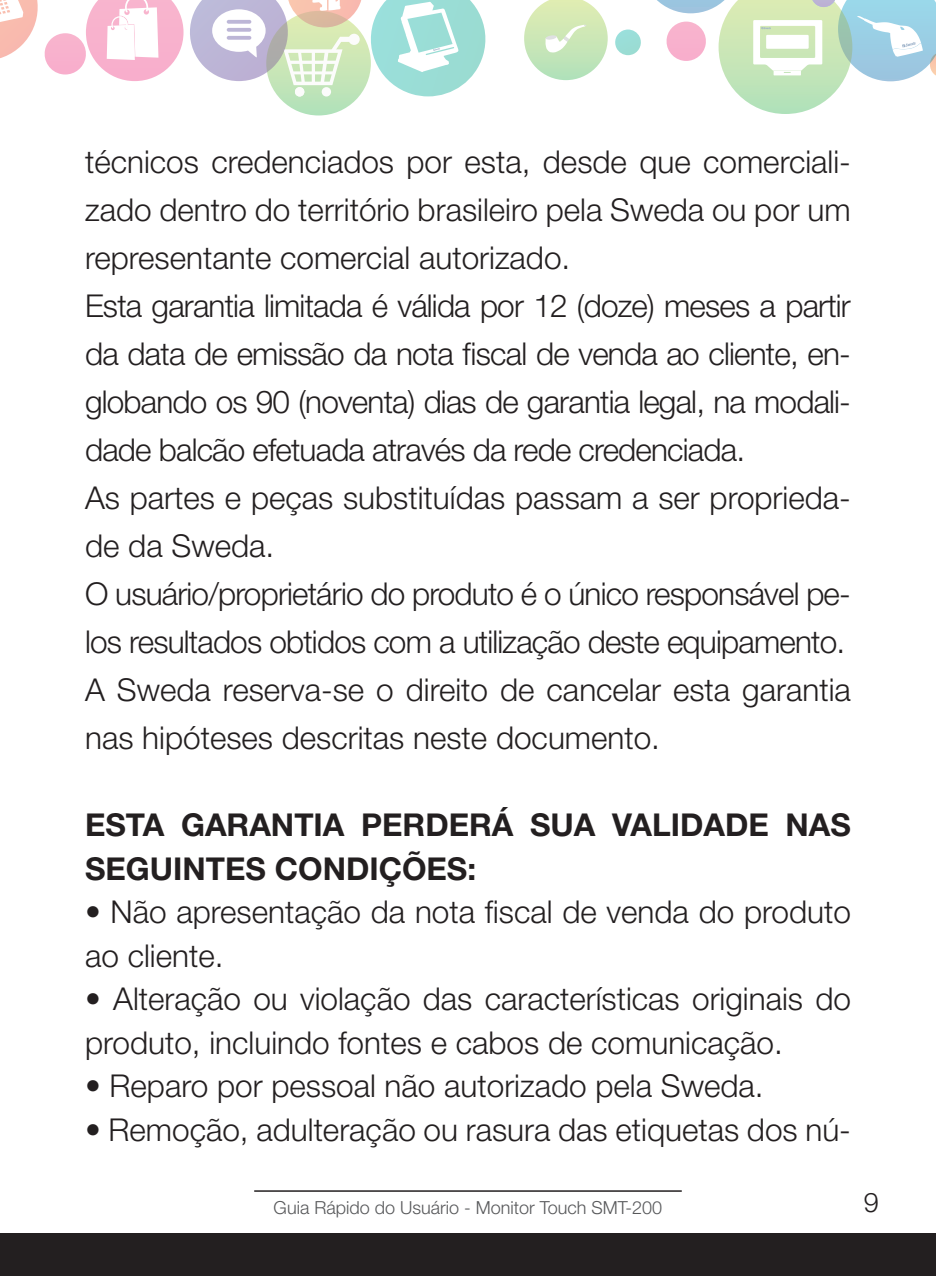
<style>
.page{position:relative;width:936px;height:1276px;background:#fff}
.page>*{position:absolute;margin:0;border:0;box-sizing:border-box;transform-origin:0 0}
.t1{font:300 31.5px/48px "Helvetica Neue";color:#231f20}
.t2{font:300 31.5px/48px "Helvetica Neue";letter-spacing:-.025em;color:#231f20}
.t3{font:700 31.5px/43.5px "Helvetica Neue";color:#231f20}
.t4{font:300 27px "Helvetica Neue";color:#231f20}
.t5{font:300 18px "Helvetica Neue";color:#57585a}
</style>
<div class="page">
<div style="left:266px;top:11px;width:105px;height:104px;background:#b6e2b9;border-radius:52px"></div>
<svg style="left:524px;top:0;width:83px;height:80px"></svg>
<svg style="left:0;top:0;width:486px;height:96px"></svg>
<svg style="left:615px;top:0;width:320px;height:114px"></svg>
<div style="left:0;top:1233px;width:935px;height:43px;background:#231f20"></div>
<hr style="left:254px;top:1190px;width:427px;height:1px;background:#231f20">
<p class="t1" style="left:85px;top:137px;width:767px;text-align:justify">técnicos credenciados por esta, desde que comerciali&shy;zado dentro do território brasileiro pela Sweda ou por um representante comercial autorizado.</p>
<p class="t1" style="left:85px;top:281px;width:767px;text-align:justify">Esta garantia limitada é válida por 12 (doze) meses a partir da data de emissão da nota fiscal de venda ao cliente, en&shy;globando os 90 (noventa) dias de garantia legal, na modali&shy;dade balcão efetuada através da rede credenciada.</p>
<p class="t1" style="left:85px;top:473px;width:767px">As partes e peças substituídas passam a ser proprieda&shy;de da Sweda.</p>
<p class="t2" style="left:85px;top:569px;width:767px">O usuário/proprietário do produto é o único responsável pe&shy;los resultados obtidos com a utilização deste equipamento.</p>
<p class="t1" style="left:85px;top:665px;width:767px">A Sweda reserva-se o direito de cancelar esta garantia nas hipóteses descritas neste documento.</p>
<p class="t3" style="left:85px;top:802px;width:767px">ESTA GARANTIA PERDERÁ SUA VALIDADE NAS<br>SEGUINTES CONDIÇÕES:</p>
<p class="t1" style="left:85px;top:889px;width:767px;line-height:43.5px">• Não apresentação da nota fiscal de venda do produto ao cliente.</p>
<p class="t1" style="left:85px;top:976px;width:767px;line-height:43.5px">• Alteração ou violação das características originais do produto, incluindo fontes e cabos de comunicação.</p>
<p class="t1" style="left:85px;top:1061px;width:680px">• Reparo por pessoal não autorizado pela Sweda.</p>
<p class="t1" style="left:85px;top:1104px;width:767px">• Remoção, adulteração ou rasura das etiquetas dos nú-</p>
<p class="t5" style="left:273px;top:1196px;width:390px">Guia Rápido do Usuário - Monitor Touch SMT-200</p>
<p class="t4" style="left:863px;top:1186px;width:17px">9</p>
</div>
